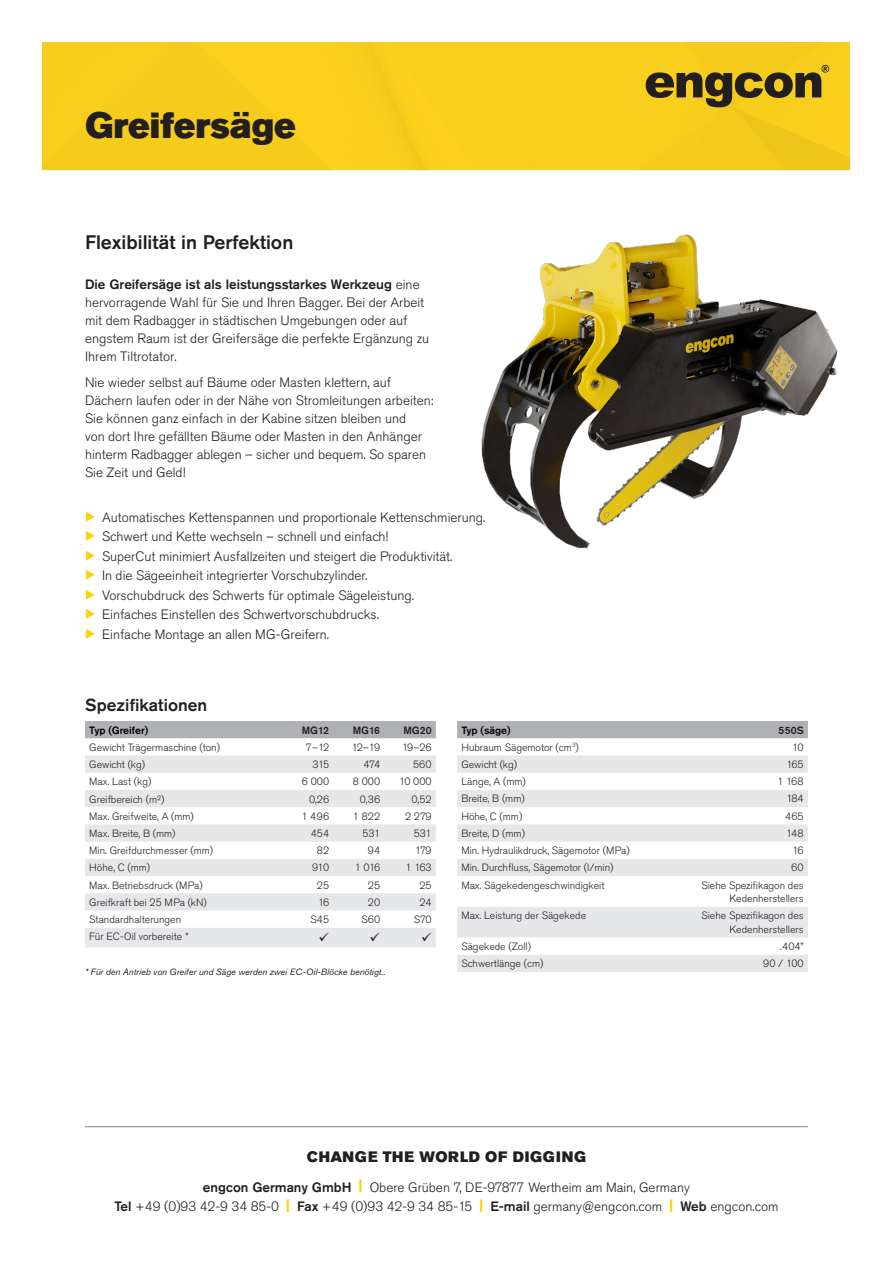
<style>
.page{position:relative;width:893px;height:1263px;background:#fff}
.page>*{position:absolute;margin:0;border:0;box-sizing:border-box;transform-origin:0 0}
.Product_heading{font:36px "Akzidenz Grotesk Pro Super";color:#231f20}
.t1{font:500 19.5px "Akzidenz Grotesk Pro";color:#231f20}
.t2{font:500 17.25px "Akzidenz Grotesk Pro";letter-spacing:.005em;color:#231f20}
.t3{font:15px "Akzidenz Grotesk Pro Super";letter-spacing:.05em;color:#231f20}
.Brödtext1{font:300 13.5px/18px "Akzidenz Grotesk Pro";color:#231f20}
.t4{font:300 10.5px/13.5px "Akzidenz Grotesk Pro";color:#231f20;text-align:right}
.t5{font:500 10.5px "Akzidenz Grotesk Pro";color:#000}
.t6{font:500 10.5px "Akzidenz Grotesk Pro";color:#231f20}
.engcon_förbehåller{font:italic 9px "Akzidenz Grotesk Pro";color:#231f20}
.s1{font-weight:500}
.s2{font-family:"Akzidenz Grotesk Pro Super";font-weight:400;color:#fed105}
</style>
<div class="page">
<div style="left:43px;top:43px;width:807px;height:128px;background:#f8cf1c"></div>
<hr style="left:85px;top:1126px;width:723px;height:1px;background:#808285">
<div style="left:85px;top:721px;width:351px;height:17px;background:#b0b1b5"></div>
<svg style="left:85px;top:755px;width:351px;height:192px;fill:#e6e7e9"></svg>
<div style="left:457px;top:721px;width:351px;height:17px;background:#b0b1b5"></div>
<svg style="left:457px;top:755px;width:351px;height:217px;fill:#e6e7e9"></svg>
<img style="left:481px;top:234px;width:357px;height:315px">
<svg style="left:319px;top:932px;width:10px;height:9px"></svg>
<svg style="left:370px;top:932px;width:10px;height:9px"></svg>
<svg style="left:422px;top:932px;width:9px;height:9px"></svg>
<p class="Product_heading" style="left:85px;top:102px;width:212px">Greifersäge</p>
<h1 class="t1" style="left:85px;top:229px;width:210px">Flexibilität in Perfektion</h1>
<p class="Brödtext1" style="left:85px;top:275px;width:346px"><span class="s1">Die Greifersäge ist als leistungsstarkes Werkzeug</span> eine hervorragende Wahl für Sie und Ihren Bagger. Bei der Arbeit mit dem Radbagger in städtischen Umgebungen oder auf engstem Raum ist der Greifersäge die perfekte Ergänzung zu Ihrem Tiltrotator.</p>
<p class="Brödtext1" style="left:85px;top:373px;width:350px">Nie wieder selbst auf Bäume oder Masten klettern, auf Dächern laufen oder in der Nähe von Stromleitungen arbeiten:<br>Sie können ganz einfach in der Kabine sitzen bleiben und<br>von dort Ihre gefällten Bäume oder Masten in den Anhänger hinterm Radbagger ablegen – sicher und bequem. So sparen Sie Zeit und Geld!</p>
<p class="Brödtext1" style="left:102px;top:508px;width:385px">Automatisches Kettenspannen und proportionale Kettenschmierung.</p>
<p class="Brödtext1" style="left:102px;top:527px;width:288px">Schwert und Kette wechseln – schnell und einfach!</p>
<p class="Brödtext1" style="left:102px;top:547px;width:352px">SuperCut minimiert Ausfallzeiten und steigert die Produktivität.</p>
<p class="Brödtext1" style="left:102px;top:566px;width:267px">In die Sägeeinheit integrierter Vorschubzylinder.</p>
<p class="Brödtext1" style="left:102px;top:586px;width:313px">Vorschubdruck des Schwerts für optimale Sägeleistung.</p>
<p class="Brödtext1" style="left:102px;top:605px;width:278px">Einfaches Einstellen des Schwertvorschubdrucks.</p>
<p class="Brödtext1" style="left:102px;top:625px;width:229px">Einfache Montage an allen MG-Greifern.</p>
<h2 class="t2" style="left:85px;top:693px;width:124px">Spezifikationen</h2>
<p class="t5" style="left:89px;top:723px;width:60px">Typ (Greifer)</p>
<p class="t6" style="left:302px;top:723px;width:29px">MG12</p>
<p class="t6" style="left:353px;top:723px;width:29px">MG16</p>
<p class="t6" style="left:403px;top:723px;width:30px">MG20</p>
<p class="t4" style="left:89px;top:740px;width:132px">Gewicht Trägermaschine (ton)</p>
<p class="t4" style="left:306px;top:740px;width:25px">7–12</p>
<p class="t4" style="left:352px;top:740px;width:30px">12–19</p>
<p class="t4" style="left:402px;top:740px;width:31px">19–26</p>
<p class="t4" style="left:89px;top:758px;width:57px">Gewicht (kg)</p>
<p class="t4" style="left:312px;top:758px;width:18px">315</p>
<p class="t4" style="left:363px;top:758px;width:18px">474</p>
<p class="t4" style="left:413px;top:758px;width:20px">560</p>
<p class="t4" style="left:89px;top:775px;width:64px">Max. Last (kg)</p>
<p class="t4" style="left:302px;top:775px;width:29px">6 000</p>
<p class="t4" style="left:353px;top:775px;width:29px">8 000</p>
<p class="t4" style="left:399px;top:775px;width:34px">10 000</p>
<p class="t4" style="left:89px;top:792px;width:77px">Greifbereich (m2)</p>
<p class="t4" style="left:309px;top:792px;width:22px">0,26</p>
<p class="t4" style="left:360px;top:792px;width:22px">0,36</p>
<p class="t4" style="left:411px;top:792px;width:22px">0,52</p>
<p class="t4" style="left:89px;top:809px;width:106px">Max. Greifweite, A (mm)</p>
<p class="t4" style="left:301px;top:809px;width:29px">1 496</p>
<p class="t4" style="left:353px;top:809px;width:29px">1 822</p>
<p class="t4" style="left:405px;top:809px;width:28px">2 279</p>
<p class="t4" style="left:89px;top:826px;width:88px">Max. Breite, B (mm)</p>
<p class="t4" style="left:311px;top:826px;width:20px">454</p>
<p class="t4" style="left:362px;top:826px;width:19px">531</p>
<p class="t4" style="left:414px;top:826px;width:19px">531</p>
<p class="t4" style="left:89px;top:844px;width:125px">Min. Greifdurchmesser (mm)</p>
<p class="t4" style="left:317px;top:844px;width:14px">82</p>
<p class="t4" style="left:368px;top:844px;width:14px">94</p>
<p class="t4" style="left:415px;top:844px;width:18px">179</p>
<p class="t4" style="left:89px;top:861px;width:62px">Höhe, C (mm)</p>
<p class="t4" style="left:312px;top:861px;width:19px">910</p>
<p class="t4" style="left:355px;top:861px;width:27px">1 016</p>
<p class="t4" style="left:406px;top:861px;width:28px">1 163</p>
<p class="t4" style="left:89px;top:878px;width:115px">Max. Betriebsdruck (MPa)</p>
<p class="t4" style="left:317px;top:878px;width:14px">25</p>
<p class="t4" style="left:368px;top:878px;width:14px">25</p>
<p class="t4" style="left:419px;top:878px;width:14px">25</p>
<p class="t4" style="left:89px;top:895px;width:119px">Greifkraft bei 25 MPa (kN)</p>
<p class="t4" style="left:318px;top:895px;width:13px">16</p>
<p class="t4" style="left:368px;top:895px;width:14px">20</p>
<p class="t4" style="left:419px;top:895px;width:14px">24</p>
<p class="t4" style="left:89px;top:913px;width:93px">Standardhalterungen</p>
<p class="t4" style="left:311px;top:913px;width:20px">S45</p>
<p class="t4" style="left:361px;top:913px;width:20px">S60</p>
<p class="t4" style="left:414px;top:913px;width:19px">S70</p>
<p class="t4" style="left:89px;top:930px;width:101px">Für EC-Oil vorbereite *</p>
<p class="engcon_förbehåller" style="left:85px;top:966px;width:302px">* Für den Antrieb von Greifer und Säge werden zwei EC-Oil-Blöcke benötigt..</p>
<p class="t5" style="left:461px;top:723px;width:51px">Typ (säge)</p>
<p class="t6" style="left:778px;top:723px;width:27px">550S</p>
<p class="t4" style="left:461px;top:740px;width:119px">Hubraum Sägemotor (cm<sup>3</sup>)</p>
<p class="t4" style="left:792px;top:740px;width:13px">10</p>
<p class="t4" style="left:461px;top:758px;width:57px">Gewicht (kg)</p>
<p class="t4" style="left:786px;top:758px;width:19px">165</p>
<p class="t4" style="left:461px;top:775px;width:66px">Länge, A (mm)</p>
<p class="t4" style="left:777px;top:775px;width:28px">1 168</p>
<p class="t4" style="left:461px;top:792px;width:65px">Breite, B (mm)</p>
<p class="t4" style="left:786px;top:792px;width:19px">184</p>
<p class="t4" style="left:461px;top:809px;width:62px">Höhe, C (mm)</p>
<p class="t4" style="left:785px;top:809px;width:20px">465</p>
<p class="t4" style="left:461px;top:826px;width:65px">Breite, D (mm)</p>
<p class="t4" style="left:786px;top:826px;width:19px">148</p>
<p class="t4" style="left:461px;top:844px;width:170px">Min. Hydraulikdruck, Sägemotor (MPa)</p>
<p class="t4" style="left:793px;top:844px;width:13px">16</p>
<p class="t4" style="left:461px;top:861px;width:154px">Min. Durchfluss, Sägemotor (l/min)</p>
<p class="t4" style="left:791px;top:861px;width:14px">60</p>
<p class="t4" style="left:461px;top:878px;width:145px">Max. Sägekedengeschwindigkeit</p>
<p class="t4" style="left:701px;top:878px;width:104px">Siehe Spezifikagon des<br>Kedenherstellers</p>
<p class="t4" style="left:461px;top:909px;width:126px">Max. Leistung der Sägekede</p>
<p class="t4" style="left:701px;top:909px;width:104px">Siehe Spezifikagon des<br>Kedenherstellers</p>
<p class="t4" style="left:461px;top:940px;width:71px">Sägekede (Zoll)</p>
<p class="t4" style="left:780px;top:940px;width:25px">.404”</p>
<p class="t4" style="left:461px;top:957px;width:84px">Schwertlänge (cm)</p>
<p class="t4" style="left:763px;top:957px;width:42px">90 / 100</p>
<p class="t3" style="left:307px;top:1146px;width:281px">CHANGE THE WORLD OF DIGGING</p>
<p class="Brödtext1" style="left:114px;top:1177px;width:666px;line-height:19.5px;text-align:center"><span class="s1">engcon Germany GmbH</span> <span class="s2">|</span> Obere Grüben 7, DE-97877 Wertheim am Main, Germany<br><span class="s1">Tel</span> +49 (0)93 42-9 34 85-0 <span class="s2">|</span> <span class="s1">Fax</span> +49 (0)93 42-9 34 85-15 <span class="s2">|</span> <span class="s1">E-mail</span> germany@engcon.com <span class="s2">|</span> <span class="s1">Web</span> engcon.com</p>
</div>
